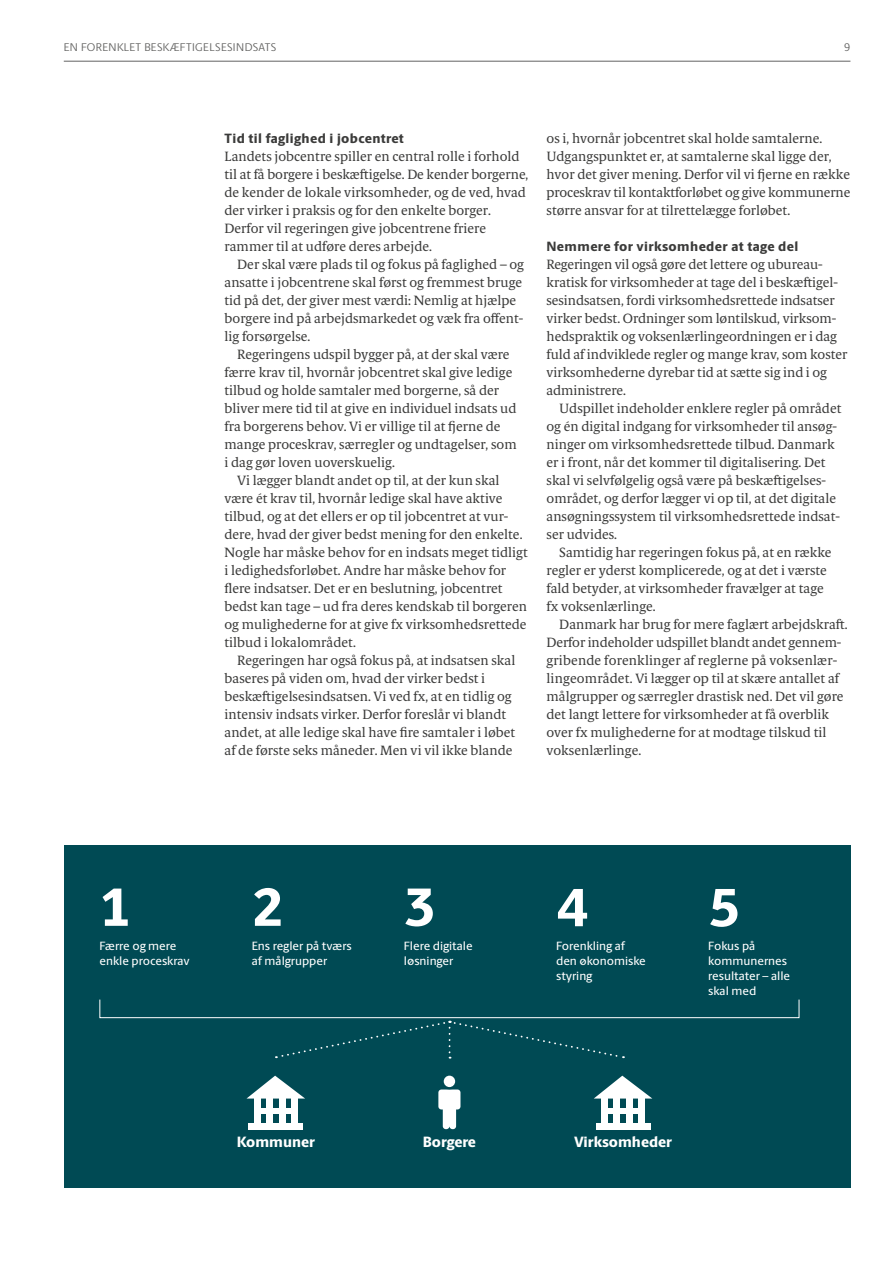
<style>
.page{position:relative;width:893px;height:1263px;background:#fff}
.page>*{position:absolute;margin:0;border:0;box-sizing:border-box;transform-origin:0 0}
.t1{font:800 54px "Berlingske Sans";color:#fff}
.t2{font:800 15px "Berlingske Sans";color:#fff}
.t3{font:13.5px/18px "Berlingske Serif Text";color:#3b3b3a}
.t4{font:800 13.5px "Berlingske Sans";letter-spacing:.03em;color:#3b3b3a}
.t5{font:500 12px/15px "Berlingske Sans";color:#fff}
.t6{font:11.25px "Berlingske Sans";letter-spacing:.035em;color:#636362}
</style>
<div class="page">
<div style="left:64px;top:845px;width:786px;height:342px;background:#004a54"></div>
<div style="left:99px;top:999px;width:700px;height:19px;border:1px solid #fff"></div>
<svg style="left:276px;top:1021px;width:348px;height:38px"></svg>
<svg style="left:247px;top:1076px;width:58px;height:22px"></svg>
<div style="left:254px;top:1098px;width:6px;height:25px;background:#fff"></div>
<div style="left:248px;top:1123px;width:55px;height:6px;background:#fff"></div>
<div style="left:257px;top:1108px;width:37px;height:5px;background:#fff"></div>
<div style="left:267px;top:1098px;width:6px;height:25px;background:#fff"></div>
<div style="left:279px;top:1098px;width:6px;height:25px;background:#fff"></div>
<div style="left:291px;top:1098px;width:6px;height:25px;background:#fff"></div>
<svg style="left:594px;top:1076px;width:58px;height:22px"></svg>
<div style="left:601px;top:1098px;width:7px;height:25px;background:#fff"></div>
<div style="left:596px;top:1123px;width:54px;height:6px;background:#fff"></div>
<div style="left:605px;top:1108px;width:37px;height:5px;background:#fff"></div>
<div style="left:614px;top:1098px;width:6px;height:25px;background:#fff"></div>
<div style="left:626px;top:1098px;width:6px;height:25px;background:#fff"></div>
<div style="left:638px;top:1098px;width:7px;height:25px;background:#fff"></div>
<svg style="left:438px;top:1089px;width:22px;height:40px"></svg>
<div style="left:444px;top:1076px;width:11px;height:11px;background:#fff;border-radius:50%"></div>
<hr style="left:64px;top:61px;width:786px;height:1px;background:#636362">
<p class="t6" style="left:64px;top:39px;width:214px">EN FORENKLET BESKÆFTIGELSESINDSATS</p>
<p class="t6" style="left:844px;top:39px;width:8px">9</p>
<p class="t4" style="left:225px;top:128px;width:181px">Tid til faglighed i jobcentret</p>
<p class="t3" style="left:225px;top:147px;width:305px">Landets jobcentre spiller en central rolle i forhold til at få borgere i beskæftigelse. De kender borgerne, de kender de lokale virksomheder, og de ved, hvad der virker i praksis og for den enkelte borger.<br>Derfor vil regeringen give jobcentrene friere rammer til at udføre deres arbejde.</p>
<p class="t3" style="left:225px;top:255px;width:301px;text-indent:13px">Der skal være plads til og fokus på faglighed – og ansatte i jobcentrene skal først og fremmest bruge tid på det, der giver mest værdi: Nemlig at hjælpe borgere ind på arbejdsmarkedet og væk fra offent&shy;lig forsørgelse.</p>
<p class="t3" style="left:225px;top:345px;width:294px;text-indent:13px">Regeringens udspil bygger på, at der skal være færre krav til, hvornår jobcentret skal give ledige tilbud og holde samtaler med borgerne, så der bliver mere tid til at give en individuel indsats ud fra borgerens behov. Vi er villige til at fjerne de mange proceskrav, særregler og undtagelser, som i dag gør loven uoverskuelig.</p>
<p class="t3" style="left:225px;top:471px;width:305px;text-indent:13px">Vi lægger blandt andet op til, at der kun skal være ét krav til, hvornår ledige skal have aktive tilbud, og at det ellers er op til jobcentret at vur&shy;dere, hvad der giver bedst mening for den enkelte.<br>Nogle har måske behov for en indsats meget tidligt i ledighedsforløbet. Andre har måske behov for flere indsatser. Det er en beslutning, jobcentret bedst kan tage – ud fra deres kendskab til borgeren og mulighederne for at give fx virksomhedsrettede tilbud i lokalområdet.</p>
<p class="t3" style="left:225px;top:651px;width:292px;text-indent:13px">Regeringen har også fokus på, at indsatsen skal baseres på viden om, hvad der virker bedst i beskæftigelsesindsatsen. Vi ved fx, at en tidlig og intensiv indsats virker. Derfor foreslår vi blandt andet, at alle ledige skal have fire samtaler i løbet af de første seks måneder. Men vi vil ikke blande</p>
<p class="t3" style="left:547px;top:129px;width:305px">os i, hvornår jobcentret skal holde samtalerne.<br>Udgangspunktet er, at samtalerne skal ligge der, hvor det giver mening. Derfor vil vi fjerne en række proceskrav til kontaktforløbet og give kommunerne større ansvar for at tilrettelægge forløbet.</p>
<p class="t4" style="left:547px;top:236px;width:253px">Nemmere for virksomheder at tage del</p>
<p class="t3" style="left:547px;top:255px;width:302px">Regeringen vil også gøre det lettere og ubureau&shy;kratisk for virksomheder at tage del i beskæftigel&shy;sesindsatsen, fordi virksomhedsrettede indsatser virker bedst. Ordninger som løntilskud, virksom&shy;hedspraktik og voksenlærlingeordningen er i dag fuld af indviklede regler og mange krav, som koster virksomhederne dyrebar tid at sætte sig ind i og administrere.</p>
<p class="t3" style="left:547px;top:399px;width:296px;text-indent:13px">Udspillet indeholder enklere regler på området og én digital indgang for virksomheder til ansøg&shy;ninger om virksomhedsrettede tilbud. Danmark er i front, når det kommer til digitalisering. Det skal vi selvfølgelig også være på beskæftigelses&shy;området, og derfor lægger vi op til, at det digitale ansøgningssystem til virksomhedsrettede indsat&shy;ser udvides.</p>
<p class="t3" style="left:547px;top:543px;width:287px;text-indent:13px">Samtidig har regeringen fokus på, at en række regler er yderst komplicerede, og at det i værste fald betyder, at virksomheder fravælger at tage fx voksenlærlinge.</p>
<p class="t3" style="left:547px;top:615px;width:303px;text-indent:13px">Danmark har brug for mere faglært arbejdskraft.<br>Derfor indeholder udspillet blandt andet gennem&shy;gribende forenklinger af reglerne på voksenlær&shy;lingeområdet. Vi lægger op til at skære antallet af målgrupper og særregler drastisk ned. Det vil gøre det langt lettere for virksomheder at få overblik over fx mulighederne for at modtage tilskud til voksenlærlinge.</p>
<h1 class="t1" style="left:99px;top:867px;width:34px">1</h1>
<p class="t5" style="left:99px;top:938px;width:92px">Færre og mere enkle proceskrav</p>
<h1 class="t1" style="left:252px;top:867px;width:34px">2</h1>
<p class="t5" style="left:252px;top:938px;width:102px">Ens regler på tværs af målgrupper</p>
<h1 class="t1" style="left:404px;top:867px;width:34px">3</h1>
<p class="t5" style="left:404px;top:938px;width:70px">Flere digitale løsninger</p>
<h1 class="t1" style="left:556px;top:867px;width:34px">4</h1>
<p class="t5" style="left:556px;top:938px;width:91px">Forenkling af den økonomiske styring</p>
<h1 class="t1" style="left:708px;top:867px;width:34px">5</h1>
<p class="t5" style="left:708px;top:938px;width:83px">Fokus på kommunernes resultater – alle skal med</p>
<p class="t2" style="left:237px;top:1131px;width:80px">Kommuner</p>
<p class="t2" style="left:423px;top:1131px;width:54px">Borgere</p>
<p class="t2" style="left:574px;top:1131px;width:99px">Virksomheder</p>
</div>
